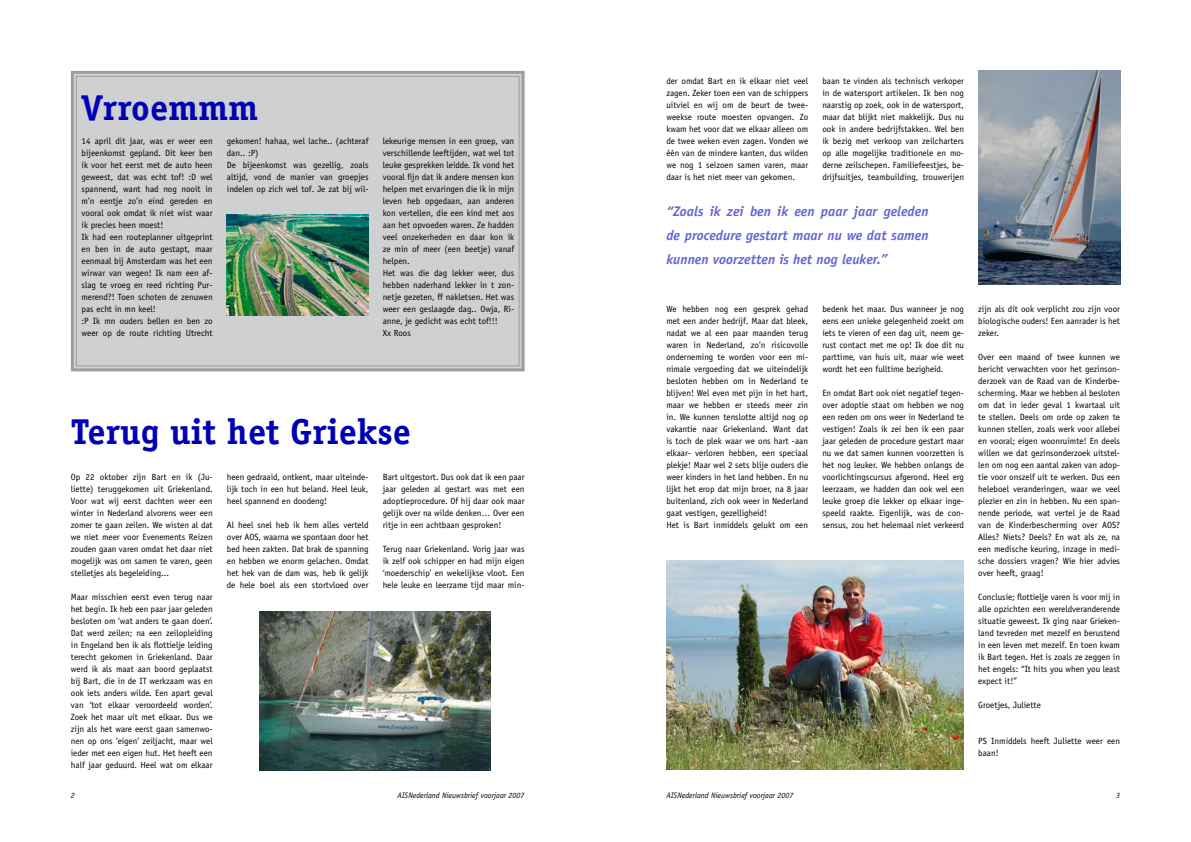
<style>
.page{position:relative;width:1191px;height:842px;background:#fff}
.page>*{position:absolute;margin:0;border:0;box-sizing:border-box;transform-origin:0 0}
.t1{font:700 36px "Officina Serif";color:#0000b4}
.t2{font:italic 700 14px/24px "Officina Sans";color:#6666d2;text-align:justify}
.t3{font:9px/12px "Officina Sans";color:#000;text-align:justify}
.t4{font:italic 8px "Officina Sans";color:#000}
</style>
<div class="page">
<div style="left:70px;top:70px;width:455px;height:302px;background:#cfd0d1"></div>
<div style="left:76px;top:76px;width:443px;height:290px;border:1px solid #9c9d9f"></div>
<img style="left:227px;top:215px;width:142px;height:100px">
<img style="left:666px;top:560px;width:298px;height:210px">
<img style="left:978px;top:71px;width:142px;height:213px">
<img style="left:259px;top:611px;width:231px;height:160px">
<h1 class="t1" style="left:81px;top:85px;width:178px">Vrroemmm</h1>
<p class="t3" style="left:81px;top:135px;width:133px;text-align:left">14 april dit jaar, was er weer een bijeenkomst gepland. Dit keer ben ik voor het eerst met de auto heen geweest, dat was echt tof! :D wel spannend, want had nog nooit in m’n eentje zo’n eind gereden en vooral ook omdat ik niet wist waar ik precies heen moest!<br>Ik had een routeplanner uitgeprint en ben in de auto gestapt, maar eenmaal bij Amsterdam was het een wirwar van wegen! Ik nam een af&shy;slag te vroeg en reed richting Pur&shy;merend?! Toen schoten de zenuwen pas echt in mn keel!<br>:P Ik mn ouders bellen en ben zo weer op de route richting Utrecht</p>
<p class="t3" style="left:227px;top:135px;width:143px;text-align:left">gekomen! hahaa, wel lache.. (achteraf dan.. :P)<br>De bijeenkomst was gezellig, zoals altijd, vond de manier van groepjes indelen op zich wel tof. Je zat bij wil-</p>
<p class="t3" style="left:383px;top:135px;width:133px;text-align:left">lekeurige mensen in een groep, van verschillende leeftijden, wat wel tot leuke gesprekken leidde. Ik vond het vooral fijn dat ik andere mensen kon helpen met ervaringen die ik in mijn leven heb opgedaan, aan anderen kon vertellen, die een kind met aos aan het opvoeden waren. Ze hadden veel onzekerheden en daar kon ik ze min of meer (een beetje) vanaf helpen.<br>Het was die dag lekker weer, dus hebben naderhand lekker in t zon&shy;netje gezeten, ff nakletsen. Het was weer een geslaagde dag.. Owja, Ri&shy;anne, je gedicht was echt tof!!!<br>Xx Roos</p>
<h1 class="t1" style="left:71px;top:409px;width:341px">Terug uit het Griekse</h1>
<p class="t3" style="left:383px;top:471px;width:143px">Bart uitgestort. Dus ook dat ik een paar jaar geleden al gestart was met een adoptieprocedure. Of hij daar ook maar gelijk over na wilde denken… Over een ritje in een achtbaan gesproken!</p>
<p class="t3" style="left:383px;top:543px;width:143px">Terug naar Griekenland. Vorig jaar was ik zelf ook schipper en had mijn eigen ‘moederschip’ en wekelijkse vloot. Een hele leuke en leerzame tijd maar min-</p>
<p class="t3" style="left:71px;top:471px;width:143px">Op 22 oktober zijn Bart en ik (Ju&shy;liette) teruggekomen uit Griekenland.<br>Voor wat wij eerst dachten weer een winter in Nederland alvorens weer een zomer te gaan zeilen. We wisten al dat we niet meer voor Evenements Reizen zouden gaan varen omdat het daar niet mogelijk was om samen te varen, geen stelletjes als begeleiding...</p>
<p class="t3" style="left:71px;top:591px;width:143px">Maar misschien eerst even terug naar het begin. Ik heb een paar jaar geleden besloten om ‘wat anders te gaan doen’.<br>Dat werd zeilen; na een zeilopleiding in Engeland ben ik als flottielje leiding terecht gekomen in Griekenland. Daar werd ik als maat aan boord geplaatst bij Bart, die in de IT werkzaam was en ook iets anders wilde. Een apart geval van ‘tot elkaar veroordeeld worden’.<br>Zoek het maar uit met elkaar. Dus we zijn als het ware eerst gaan samenwo&shy;nen op ons ‘eigen’ zeiljacht, maar wel ieder met een eigen hut. Het heeft een half jaar geduurd. Heel wat om elkaar</p>
<p class="t3" style="left:227px;top:471px;width:143px">heen gedraaid, ontkent, maar uiteinde&shy;lijk toch in een hut beland. Heel leuk, heel spannend en doodeng!</p>
<p class="t3" style="left:227px;top:519px;width:143px">Al heel snel heb ik hem alles verteld over AOS, waarna we spontaan door het bed heen zakten. Dat brak de spanning en hebben we enorm gelachen. Omdat het hek van de dam was, heb ik gelijk de hele boel als een stortvloed over</p>
<p class="t3" style="left:666px;top:75px;width:143px">der omdat Bart en ik elkaar niet veel zagen. Zeker toen een van de schippers uitviel en wij om de beurt de twee&shy;weekse route moesten opvangen. Zo kwam het voor dat we elkaar alleen om de twee weken even zagen. Vonden we één van de mindere kanten, dus wilden we nog 1 seizoen samen varen, maar daar is het niet meer van gekomen.</p>
<p class="t3" style="left:822px;top:75px;width:143px">baan te vinden als technisch verkoper in de watersport artikelen. Ik ben nog naarstig op zoek, ook in de watersport, maar dat blijkt niet makkelijk. Dus nu ook in andere bedrijfstakken. Wel ben ik bezig met verkoop van zeilcharters op alle mogelijke traditionele en mo&shy;derne zeilschepen. Familiefeestjes, be&shy;drijfsuitjes, teambuilding, trouwerijen</p>
<h2 class="t2" style="left:666px;top:199px;width:264px">“Zoals ik zei ben ik een paar jaar geleden de procedure gestart maar nu we dat samen kunnen voorzetten is het nog leuker.”</h2>
<p class="t3" style="left:666px;top:303px;width:143px;text-align:left">We hebben nog een gesprek gehad met een ander bedrijf. Maar dat bleek, nadat we al een paar maanden terug waren in Nederland, zo’n risicovolle onderneming te worden voor een mi&shy;nimale vergoeding dat we uiteindelijk besloten hebben om in Nederland te blijven! Wel even met pijn in het hart, maar we hebben er steeds meer zin in. We kunnen tenslotte altijd nog op vakantie naar Griekenland. Want dat is toch de plek waar we ons hart -aan elkaar- verloren hebben, een speciaal plekje! Maar wel 2 sets blije ouders die weer kinders in het land hebben. En nu lijkt het erop dat mijn broer, na 8 jaar buitenland, zich ook weer in Nederland gaat vestigen, gezelligheid!<br>Het is Bart inmiddels gelukt om een</p>
<p class="t3" style="left:822px;top:303px;width:143px">bedenk het maar. Dus wanneer je nog eens een unieke gelegenheid zoekt om iets te vieren of een dag uit, neem ge&shy;rust contact met me op! Ik doe dit nu parttime, van huis uit, maar wie weet wordt het een fulltime bezigheid.</p>
<p class="t3" style="left:822px;top:387px;width:143px">En omdat Bart ook niet negatief tegen&shy;over adoptie staat om hebben we nog een reden om ons weer in Nederland te vestigen! Zoals ik zei ben ik een paar jaar geleden de procedure gestart maar nu we dat samen kunnen voorzetten is het nog leuker. We hebben onlangs de voorlichtingscursus afgerond. Heel erg leerzaam, we hadden dan ook wel een leuke groep die lekker op elkaar inge&shy;speeld raakte. Eigenlijk, was de con&shy;sensus, zou het helemaal niet verkeerd</p>
<p class="t4" style="left:397px;top:791px;width:129px">AISNederland Nieuwsbrief voorjaar 2007</p>
<p class="t4" style="left:666px;top:791px;width:129px">AISNederland Nieuwsbrief voorjaar 2007</p>
<p class="t3" style="left:978px;top:303px;width:143px">zijn als dit ook verplicht zou zijn voor biologische ouders! Een aanrader is het zeker.</p>
<p class="t3" style="left:978px;top:351px;width:143px">Over een maand of twee kunnen we bericht verwachten voor het gezinson&shy;derzoek van de Raad van de Kinderbe&shy;scherming. Maar we hebben al besloten om dat in ieder geval 1 kwartaal uit te stellen. Deels om orde op zaken te kunnen stellen, zoals werk voor allebei en vooral; eigen woonruimte! En deels willen we dat gezinsonderzoek uitstel&shy;len om nog een aantal zaken van adop&shy;tie voor onszelf uit te werken. Dus een heleboel veranderingen, waar we veel plezier en zin in hebben. Nu een span&shy;nende periode, wat vertel je de Raad van de Kinderbescherming over AOS?<br>Alles? Niets? Deels? En wat als ze, na een medische keuring, inzage in medi&shy;sche dossiers vragen? Wie hier advies over heeft, graag!</p>
<p class="t3" style="left:978px;top:591px;width:143px">Conclusie; flottielje varen is voor mij in alle opzichten een wereldveranderende situatie geweest. Ik ging naar Grieken&shy;land tevreden met mezelf en berustend in een leven met mezelf. En toen kwam ik Bart tegen. Het is zoals ze zeggen in het engels: “It hits you when you least expect it!”</p>
<p class="t3" style="left:978px;top:699px;width:64px">Groetjes, Juliette</p>
<p class="t3" style="left:978px;top:735px;width:143px">PS Inmiddels heeft Juliette weer een baan!</p>
</div>
